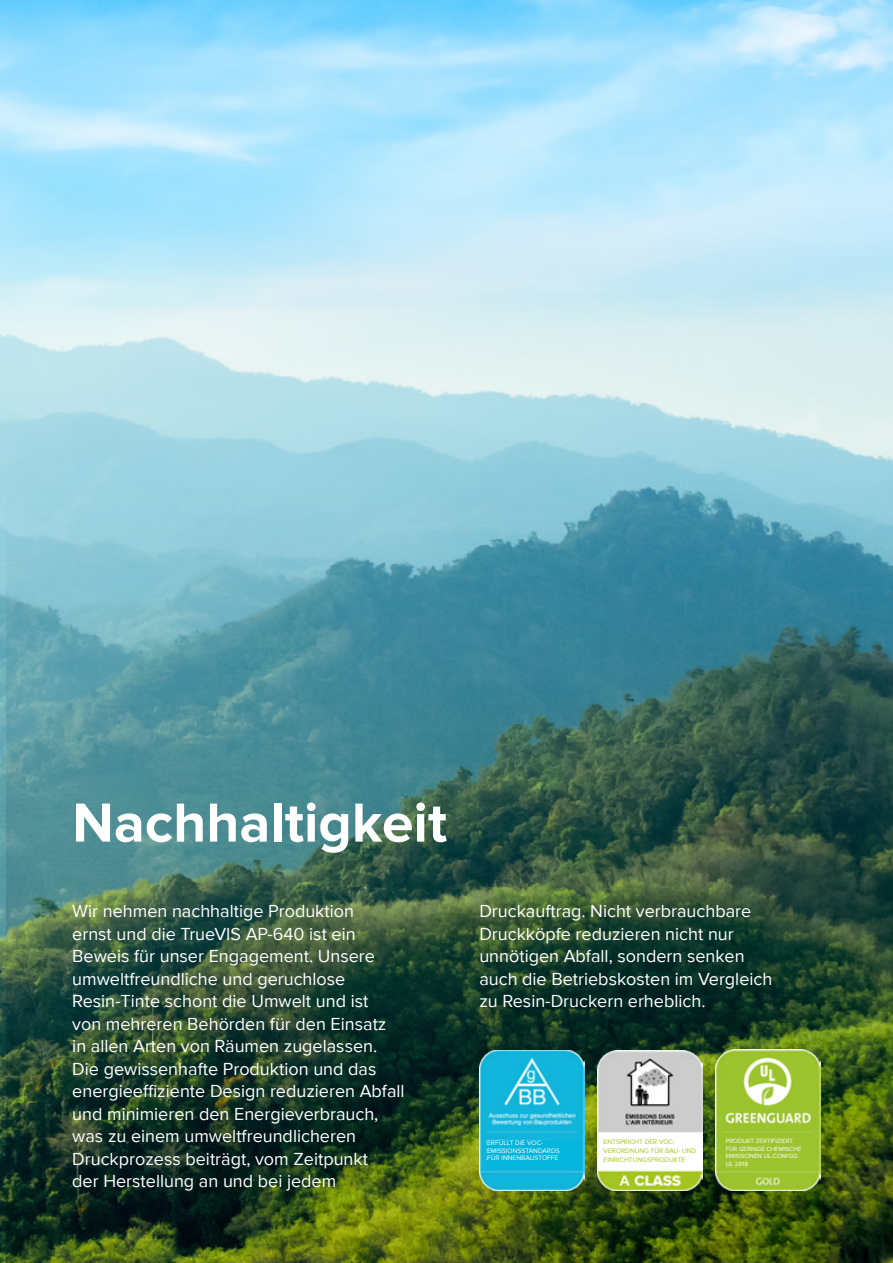
<style>
.page{position:relative;width:893px;height:1263px;background:#fff}
.page>*{position:absolute;margin:0;border:0;box-sizing:border-box;transform-origin:0 0}
.t1{font:700 57px "Proxima Nova";color:#fff}
.t2{font:18px/22.5px "Proxima Nova";color:#fff}
.t3{font:6.75px/9px "Proxima Nova";color:#a5c520}
.t4{font:6.75px/7.5px "Proxima Nova";color:#fff}
.t5{font:6.3px/7.5px "Proxima Nova";color:#fff}
</style>
<div class="page">
<img style="left:0;top:0;width:893px;height:1263px">
<img style="left:6px;top:485px;width:887px;height:778px">
<img style="left:479px;top:1050px;width:106px;height:141px">
<img style="left:598px;top:1050px;width:105px;height:141px">
<img style="left:715px;top:1050px;width:106px;height:141px">
<div style="left:487px;top:1140px;width:94px;height:28px;background:#04b5dc"></div>
<div style="left:604px;top:1138px;width:93px;height:29px;background:#fff"></div>
<div style="left:726px;top:1138px;width:89px;height:29px;background:#9dc430"></div>
<h1 class="t1" style="left:72px;top:796px;width:376px">Nachhaltigkeit</h1>
<p class="t2" style="left:72px;top:900px;width:334px">Wir nehmen nachhaltige Produktion<br>ernst und die TrueVIS AP-640 ist ein Beweis für unser Engagement. Unsere umweltfreundliche und geruchlose Resin-Tinte schont die Umwelt und ist<br>von mehreren Behörden für den Einsatz in allen Arten von Räumen zugelassen.<br>Die gewissenhafte Produktion und das energieeffiziente Design reduzieren Abfall und minimieren den Energieverbrauch, was zu einem umweltfreundlicheren Druckprozess beiträgt, vom Zeitpunkt<br>der Herstellung an und bei jedem</p>
<p class="t2" style="left:479px;top:900px;width:295px">Druckauftrag. Nicht verbrauchbare Druckköpfe reduzieren nicht nur unnötigen Abfall, sondern senken auch die Betriebskosten im Vergleich zu Resin-Druckern erheblich.</p>
<p class="t4" style="left:487px;top:1139px;width:74px">ERFÜLLT DIE VOC-<br>EMISSIONSSTANDARDS<br>FÜR INNENBAUSTOFFE</p>
<p class="t3" style="left:604px;top:1137px;width:94px">ENTSPRICHT DER VOC-<br>VERORDNUNG FÜR BAU- UND<br>EINRICHTUNGSPRODUKTE</p>
<p class="t5" style="left:726px;top:1137px;width:77px">PRODUKT ZERTIFIZIERT<br>FÜR GERINGE CHEMISCHE<br>EMISSIONEN UL.COM/GG<br>UL 2818</p>
</div>
